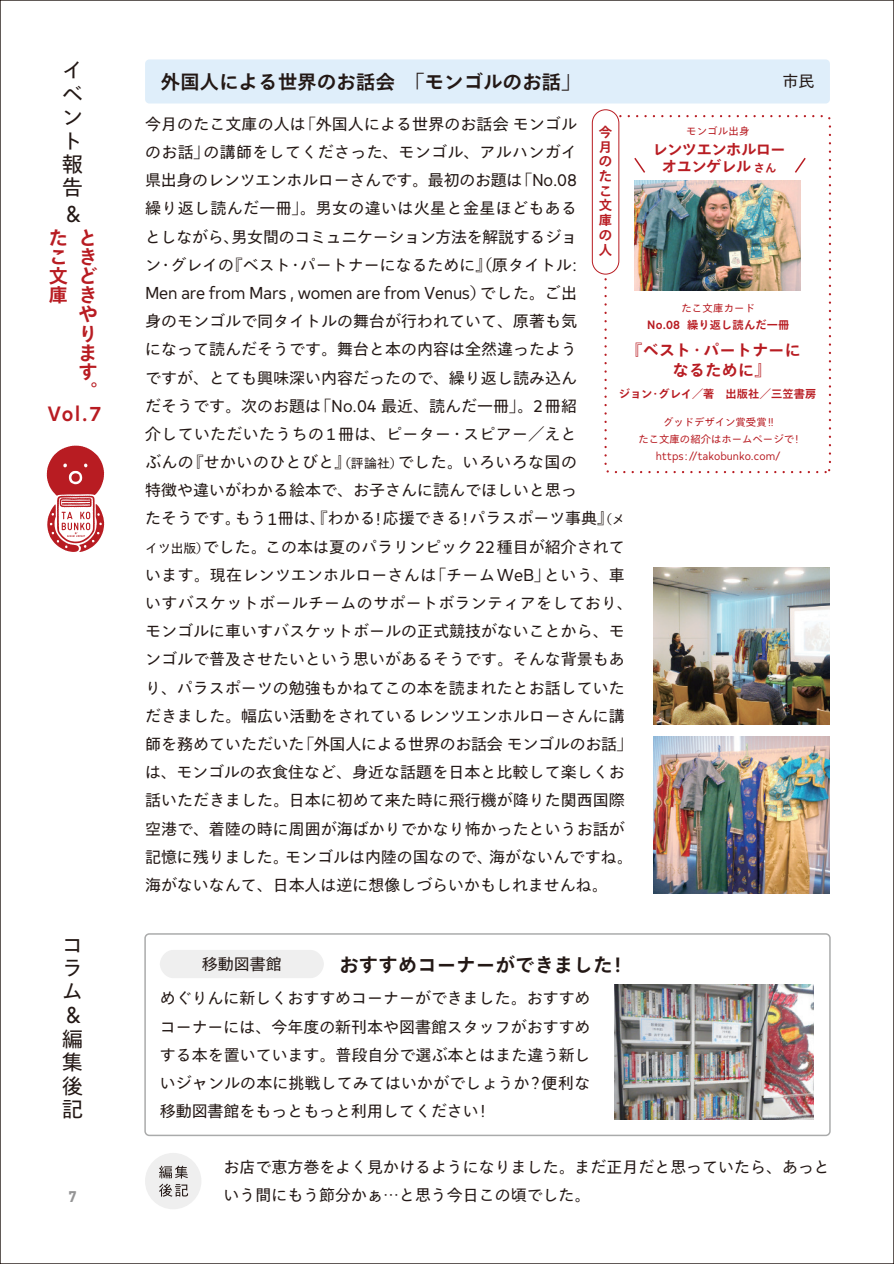
<style>
.page{position:relative;width:894px;height:1264px;background:#fff}
.page>*{position:absolute;margin:0;border:0;box-sizing:border-box;transform-origin:0 0}
.t1{font:22.95px "Typold Condensed";color:#231815}
.t2{font:21.3px/23.4px "Tazugane Gothic Std N";color:#231815;text-align:justify}
.t3{font:500 20.7px "Typold Condensed";color:#b81c22}
.t4{font:700 19.2px "Tazugane Gothic Std N";letter-spacing:.02em;color:#231815}
.t5{font:700 19.2px/19.2px "Tazugane Gothic Std N";color:#b81c22}
.t6{font:17.25px "Typold Condensed";letter-spacing:-.02em;color:#231815}
.t7{font:15.9px/28.2px "Tazugane Gothic Std N";letter-spacing:.005em;color:#231815}
.t8{font:700 15.9px/20.2px "Tazugane Gothic Std N";letter-spacing:.02em;color:#b81c22}
.t9{font:700 15.9px "DIN Next LT Pro";color:#949495}
.t10{font:700 15.15px/17px "Tazugane Gothic Std N";letter-spacing:-.025em;color:#b81c22;text-align:center}
.t11{font:700 13.35px/14.7px "Tazugane Gothic Std N";color:#b81c22}
.t12{font:11.25px "Typold Condensed";color:#b81c22}
.t13{font:700 11.1px "Tazugane Gothic Std N";letter-spacing:.02em;color:#b81c22}
.t14{font:10.35px/17px "Tazugane Gothic Std N";color:#b81c22;text-align:center}
.t15{font:10.35px "Tazugane Gothic Std N";letter-spacing:.02em;color:#b81c22}
.s1{font-family:"Typold Condensed";font-size:17.25px}
.s2{font-family:"Tazugane Gothic Std N";font-size:15.9px}
.s3{font-size:12.75px}
.s4{font-size:11.1px}
.s5{font-family:"Typold Condensed";font-weight:500;font-size:12px}
.s6{font-family:"Typold Condensed";font-size:11.25px}
.s7{font-family:"Typold Condensed";font-weight:500;font-size:20.7px}
</style>
<div class="page">
<div style="left:145px;top:1152px;width:56px;height:57px;background:#efefef;border-radius:50%"></div>
<div style="left:604px;top:115px;width:226px;height:358px;border:2px dashed #b81c22;border-radius:4px"></div>
<div style="left:592px;top:110px;width:26px;height:164px;background:#fff;border-radius:13px"></div>
<div style="left:592px;top:109px;width:27px;height:165px;border:1px solid #b81c22;border-radius:13px"></div>
<svg style="left:159px;top:1165px;width:29px;height:31px"></svg>
<svg style="left:47px;top:445px;width:57px;height:107px"></svg>
<div style="left:145px;top:59px;width:684px;height:44px;background:#dfeefa;border-radius:4px"></div>
<img style="left:653px;top:736px;width:176px;height:157px">
<img style="left:653px;top:567px;width:176px;height:157px">
<img style="left:634px;top:180px;width:166px;height:110px">
<svg style="left:795px;top:157px;width:11px;height:16px"></svg>
<svg style="left:634px;top:157px;width:12px;height:16px"></svg>
<div style="left:144px;top:933px;width:686px;height:202px;border:1px solid #aaabab;border-radius:4px"></div>
<img style="left:614px;top:984px;width:199px;height:135px">
<div style="left:160px;top:949px;width:164px;height:29px;background:#efefef;border-radius:13px"></div>
<h2 class="t2" style="left:62px;top:60px;width:22px;text-align:left">イベント報告</h2>
<h1 class="t1" style="left:66px;top:196px;width:17px">&amp;</h1>
<p class="t5" style="left:49px;top:230px;width:20px">たこ文庫</p>
<p class="t5" style="left:78px;top:230px;width:20px">ときどきやります。</p>
<h3 class="t3" style="left:48px;top:397px;width:55px">Vol.7</h3>
<h2 class="t2" style="left:62px;top:934px;width:20px">コラム</h2>
<h1 class="t1" style="left:66px;top:996px;width:17px">&amp;</h1>
<h2 class="t2" style="left:62px;top:1028px;width:22px">編集後記</h2>
<p class="t9" style="left:68px;top:1186px;width:10px">7</p>
<p class="t4" style="left:161px;top:68px;width:421px">外国人による世界のお話会　「モンゴルのお話」</p>
<p class="t7" style="left:145px;top:111px;width:433px;text-align:justify">今月のたこ文庫の人は「外国人による世界のお話会モンゴルのお話」の講師をしてくださった、モンゴル、アルハンガイ県出身のレンツエンホルローさんです。最初のお題は「<span class="s1">No.08</span>繰り返し読んだ一冊」。男女の違いは火星と金星ほどもあるとしながら、男女間のコミュニケーション方法を解説するジョン・グレイの『ベスト・パートナーになるために』（原タイトル<span class="s1">:</span></p>
<p class="t6" style="left:145px;top:280px;width:433px">Men are from Mars , women are from Venus<span class="s2">）でした。ご出</span></p>
<p class="t7" style="left:145px;top:308px;width:489px">身のモンゴルで同タイトルの舞台が行われていて、原著も気<br>になって読んだそうです。舞台と本の内容は全然違ったよう<br>ですが、とても興味深い内容だったので、繰り返し読み込ん<br>だそうです。次のお題は「<span class="s1">No.04</span> 最近、読んだ一冊」。<span class="s1">2</span>冊紹<br>介していただいたうちの<span class="s1">1</span>冊は、ピーター・スピアー／えと<br>ぶんの『せかいのひとびと』<span class="s3">（評論社）</span>でした。いろいろな国の<br>特徴や違いがわかる絵本で、お子さんに読んでほしいと思っ<br>たそうです。もう<span class="s1">1</span>冊は、『わかる<span class="s1">!</span>応援できる<span class="s1">!</span>パラスポーツ事典』<span class="s3">（メイツ出版）</span>でした。この本は夏のパラリンピック<span class="s1">22</span>種目が紹介されています。現在レンツエンホルローさんは「チーム<span class="s1">WeB</span>」という、車いすバスケットボールチームのサポートボランティアをしており、モンゴルに車いすバスケットボールの正式競技がないことから、モンゴルで普及させたいという思いがあるそうです。そんな背景もあり、パラスポーツの勉強もかねてこの本を読まれたとお話していただきました。幅広い活動をされているレンツエンホルローさんに講師を務めていただいた「外国人による世界のお話会モンゴルのお話」は、モンゴルの衣食住など、身近な話題を日本と比較して楽しくお話いただきました。日本に初めて来た時に飛行機が降りた関西国際空港で、着陸の時に周囲が海ばかりでかなり怖かったというお話が記憶に残りました。モンゴルは内陸の国なので、海がないんですね。海がないなんて、日本人は逆に想像しづらいかもしれませんね。</p>
<p class="t7" style="left:782px;top:68px;width:33px">市民</p>
<p class="t11" style="left:598px;top:126px;width:15px">今月のたこ文庫の人</p>
<p class="t14" style="left:686px;top:123px;width:65px">モンゴル出身</p>
<p class="t10" style="left:652px;top:142px;width:135px">レンツエンホルローオユンゲレル<span class="s4">さん</span></p>
<p class="t15" style="left:681px;top:301px;width:75px">たこ文庫カード</p>
<p class="t13" style="left:647px;top:317px;width:144px"><span class="s5">No.08</span> 繰り返し読んだ一冊</p>
<p class="t8" style="left:672px;top:341px;width:129px;text-indent:-46px">『ベスト・パートナーになるために』</p>
<p class="t13" style="left:618px;top:386px;width:199px">ジョン・グレイ／著　出版社／三笠書房</p>
<p class="t14" style="left:638px;top:414px;width:161px">グッドデザイン賞受賞<span class="s6">!!<br></span>たこ文庫の紹介はホームページで<span class="s6">!</span></p>
<p class="t12" style="left:655px;top:447px;width:126px">https://takobunko.com/</p>
<p class="t7" style="left:202px;top:951px;width:81px">移動図書館</p>
<p class="t4" style="left:339px;top:950px;width:283px">おすすめコーナーができました<span class="s7">!</span></p>
<p class="t7" style="left:160px;top:985px;width:432px;text-align:justify">めぐりんに新しくおすすめコーナーができました。おすすめコーナーには、今年度の新刊本や図書館スタッフがおすすめする本を置いています。普段自分で選ぶ本とはまた違う新しいジャンルの本に挑戦してみてはいかがでしょうか<span class="s1">?</span>便利な移動図書館をもっともっと利用してください<span class="s1">!</span></p>
<p class="t7" style="left:223px;top:1153px;width:607px">お店で恵方巻をよく見かけるようになりました。まだ正月だと思っていたら、あっという間にもう節分かぁ…と思う今日この頃でした。</p>
</div>
